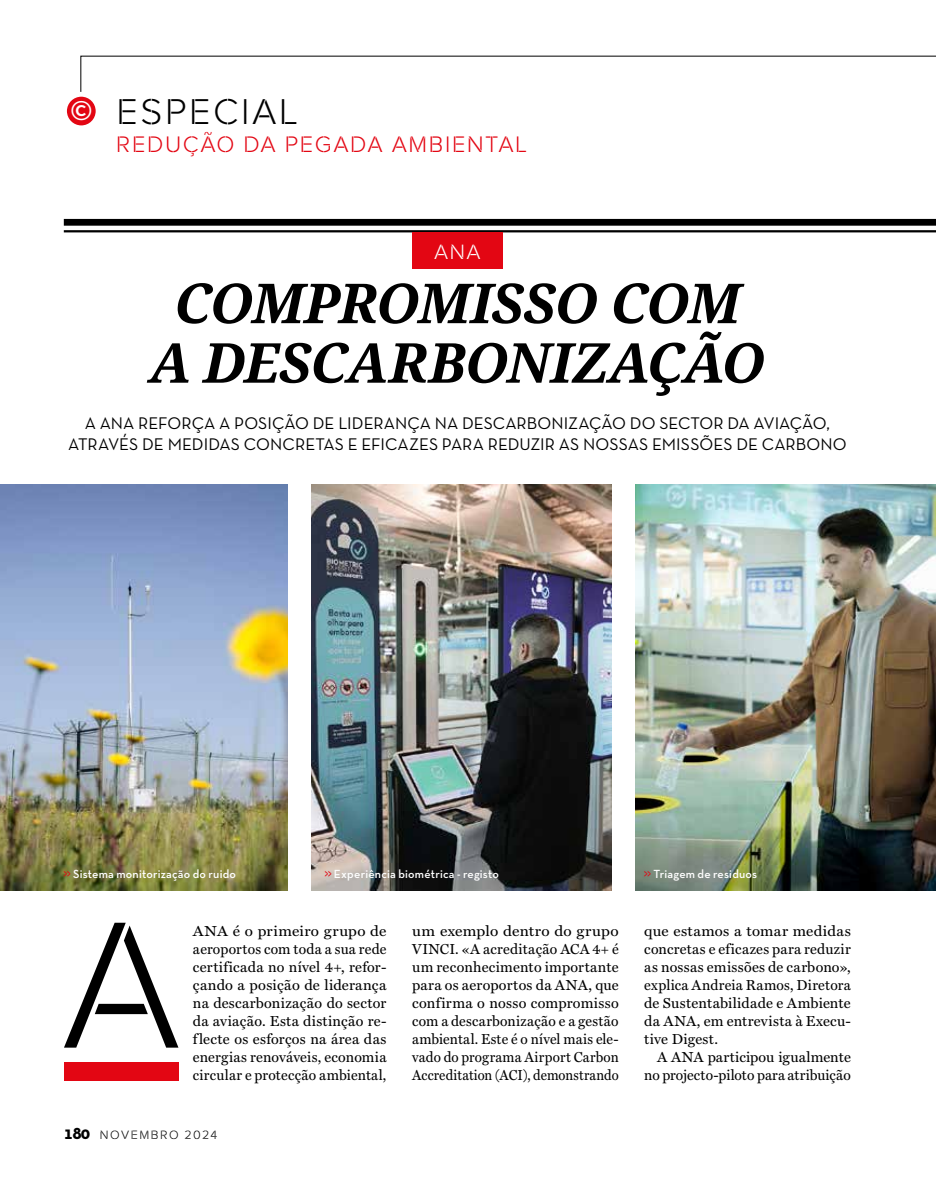
<style>
.page{position:relative;width:936px;height:1191px;background:#fff}
.page>*{position:absolute;margin:0;border:0;box-sizing:border-box;transform-origin:0 0}
.t1{font:187.2px "Rafale BG";color:#000}
.t2{font:italic 700 55.05px/59.6px "Droid Serif";letter-spacing:-.015em;color:#000;text-align:center}
.t3{font:37.2px "Rafale BG";letter-spacing:.07em;color:#000}
.t4{font:37.2px "Neutra Text TF";color:#fff}
.t5{font:23.25px "Rafale BG";letter-spacing:.07em;color:#e30613}
.t6{font:21.45px "Rafale BG";color:#fff}
.t7{font:17.1px/21px "Neutra Text TF";color:#000;text-align:center}
.t8{font:14.55px/18px "Miller Text";letter-spacing:.015em;color:#000;text-align:justify;scale:1.07 1}
.t9{font:14.55px/18px "Miller Text";letter-spacing:.015em;color:#000;text-align:justify;scale:1.06 1}
.t10{font:14.55px/18px "Miller Text";letter-spacing:.015em;color:#000;text-align:justify;scale:1.04 1}
.t11{font:14.55px/18px "Miller Text";letter-spacing:.015em;color:#000;text-align:right}
.t12{font:12.6px "Rafale BG";letter-spacing:.12em;color:#000}
.t13{font:600 12px "Neutra Text TF";letter-spacing:.015em;color:#fff}
.s1{font-family:"Arial";font-weight:400;color:#e30613}
.s2{font-family:"Neutra Text TF";font-weight:700;font-size:18.15px}
</style>
<div class="page">
<div style="left:65px;top:95px;width:32px;height:32px;background:#e30613;border-radius:50%"></div>
<div style="left:64px;top:94px;width:35px;height:35px;border:3px solid #fff;border-radius:50%"></div>
<svg style="left:80px;top:55px;width:855px;height:37px"></svg>
<hr style="left:64px;top:230px;width:871px;height:2px;background:#000">
<div style="left:64px;top:219px;width:871px;height:7px;background:#000"></div>
<div style="left:412px;top:232px;width:90px;height:37px;background:#e30613"></div>
<div style="left:64px;top:1062px;width:114px;height:18px;background:#e30613"></div>
<img style="left:0;top:485px;width:287px;height:406px">
<img style="left:311px;top:485px;width:300px;height:406px">
<img style="left:635px;top:485px;width:300px;height:406px">
<h3 class="t4" style="left:70px;top:85px;width:24px">©</h3>
<h3 class="t3" style="left:116px;top:91px;width:183px">ESPECIAL</h3>
<h3 class="t5" style="left:116px;top:131px;width:412px">REDUÇÃO DA PEGADA AMBIENTAL</h3>
<h3 class="t6" style="left:434px;top:240px;width:48px">ANA</h3>
<h2 class="t2" style="left:149px;top:274px;width:617px">COMPROMISSO COM<br>A DESCARBONIZAÇÃO</h2>
<p class="t7" style="left:68px;top:412px;width:779px">A ANA REFORÇA A POSIÇÃO DE LIDERANÇA NA DESCARBONIZAÇÃO DO SECTOR DA AVIAÇÃO,<br>ATRAVÉS DE MEDIDAS CONCRETAS E EFICAZES PARA REDUZIR AS NOSSAS EMISSÕES DE CARBONO</p>
<p class="t13" style="left:64px;top:867px;width:174px"><span class="s1">&gt;&gt;</span> Sistema monitorização do ruido</p>
<p class="t13" style="left:324px;top:867px;width:176px"><span class="s1">&gt;&gt;</span> Experiência biométrica - registo</p>
<p class="t13" style="left:644px;top:867px;width:114px"><span class="s1">&gt;&gt;</span> Triagem de residuos</p>
<h1 class="t1" style="left:61px;top:881px;width:121px">A</h1>
<p class="t9" style="left:193px;top:922px;width:184px">ANA é o primeiro grupo de aeroportos com toda a sua rede certificada no nível 4+, refor&shy;çando a posição de liderança na descarbonização do sector da aviação. Esta distinção re&shy;flecte os esforços na área das energias renováveis, economia</p>
<p class="t11" style="left:193px;top:1066px;width:195px">circular e protecção ambiental,</p>
<p class="t12" style="left:64px;top:1128px;width:155px"><span class="s2">180</span> NOVEMBRO 2024</p>
<p class="t8" style="left:412px;top:922px;width:195px">um exemplo dentro do grupo VINCI. «A acreditação ACA 4+ é um reconhecimento importante para os aeroportos da ANA, que confirma o nosso compromisso com a descarbonização e a gestão ambiental. Este é o nível mais ele&shy;vado do programa Airport Carbon Accreditation (ACI), demonstrando</p>
<p class="t10" style="left:644px;top:922px;width:200px">que estamos a tomar medidas concretas e eficazes para reduzir as nossas emissões de carbono», explica Andreia Ramos, Diretora de Sustentabilidade e Ambiente da ANA, em entrevista à Execu&shy;tive Digest.</p>
<p class="t11" style="left:644px;top:1048px;width:208px">A ANA participou igualmente no projecto-piloto para atribuição</p>
</div>
